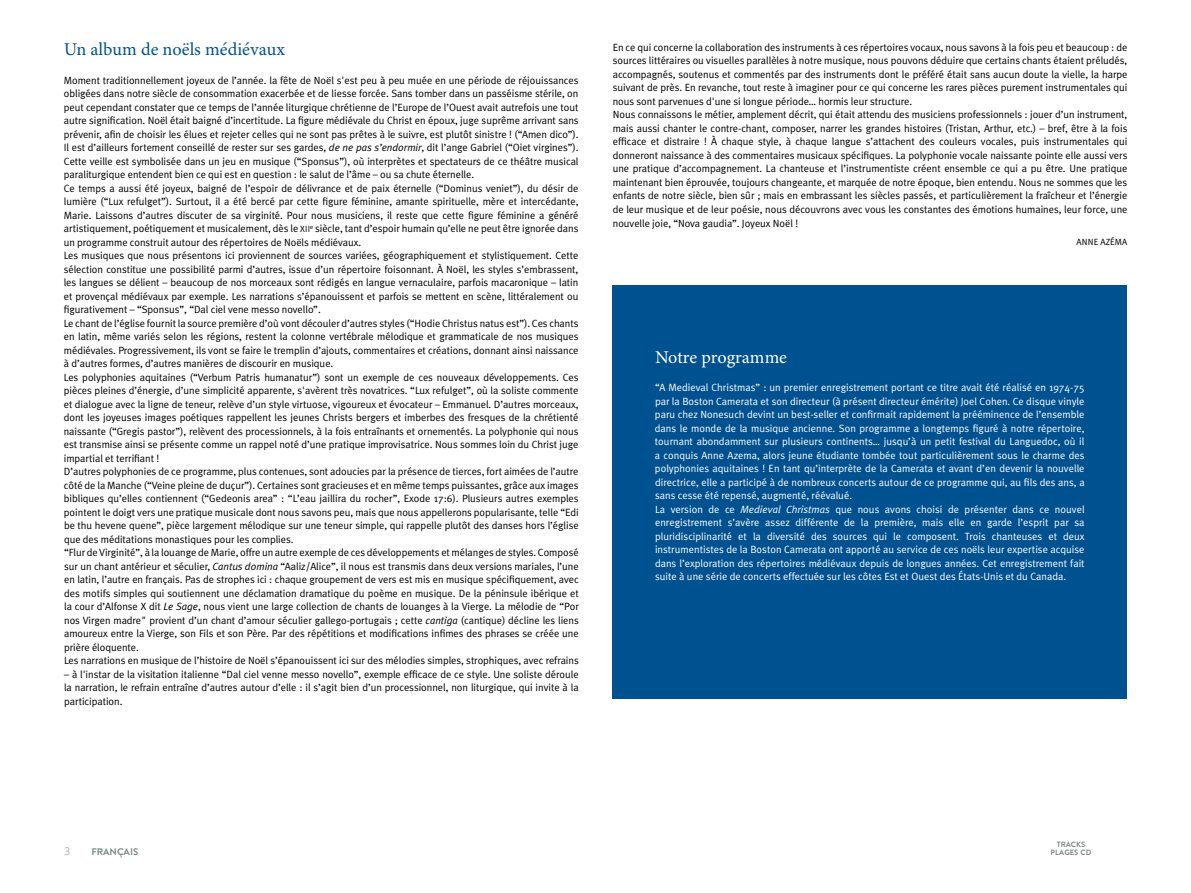
<style>
.page{position:relative;width:1191px;height:893px;background:#fff}
.page>*{position:absolute;margin:0;border:0;box-sizing:border-box;transform-origin:0 0}
.t1{font:18px "Minion Variable Concept";color:#005190}
.t2{font:18px "Minion Variable Concept";color:#fff}
.t3{font:300 11.25px "Brandon Grotesque";color:#7d8a88}
.t4{font:10.5px/13.5px "Meta Plus Normal";letter-spacing:-.005em;color:#000}
.t5{font:10.5px/13.5px "Meta Plus Normal";color:#fff}
.t6{font:9.6px "Brandon Grotesque Bold SC800";color:#7d8a88}
.t7{font:9px "Meta Plus Normal";letter-spacing:.01em;color:#000}
.t8{font:7.65px "Brandon Grotesque Bold SC800";color:#7d8a88}
.s1{font-style:italic}
.s2{font-size:9px}
</style>
<div class="page">
<div style="left:612px;top:286px;width:515px;height:413px;background:#005190"></div>
<h1 class="t1" style="left:64px;top:37px;width:222px">Un album de noëls médiévaux</h1>
<p class="t4" style="left:64px;top:73px;width:516px">Moment traditionnellement joyeux de l’année. la fête de Noël s'est peu à peu muée en une période de réjouissances obligées dans notre siècle de consommation exacerbée et de liesse forcée. Sans tomber dans un passéisme stérile, on peut cependant constater que ce temps de l’année liturgique chrétienne de l’Europe de l’Ouest avait autrefois une tout autre signification. Noël était baigné d’incertitude. La figure médiévale du Christ en époux, juge suprême arrivant sans prévenir, afin de choisir les élues et rejeter celles qui ne sont pas prêtes à le suivre, est plutôt sinistre ! (“Amen dico”).<br>Il est d’ailleurs fortement conseillé de rester sur ses gardes, <span class="s1">de ne pas s’endormir</span>, dit l’ange Gabriel (“Oiet virgines”).<br>Cette veille est symbolisée dans un jeu en musique (“Sponsus”), où interprètes et spectateurs de ce théâtre musical paraliturgique entendent bien ce qui est en question : le salut de l’âme – ou sa chute éternelle.<br>Ce temps a aussi été joyeux, baigné de l’espoir de délivrance et de paix éternelle (“Dominus veniet”), du désir de lumière (“Lux refulget”). Surtout, il a été bercé par cette figure féminine, amante spirituelle, mère et intercédante, Marie. Laissons d’autres discuter de sa virginité. Pour nous musiciens, il reste que cette figure féminine a généré artistiquement, poétiquement et musicalement, dès le <span class="s2">XII</span><sup>e</sup> siècle, tant d’espoir humain qu’elle ne peut être ignorée dans un programme construit autour des répertoires de Noëls médiévaux.<br>Les musiques que nous présentons ici proviennent de sources variées, géographiquement et stylistiquement. Cette sélection constitue une possibilité parmi d’autres, issue d’un répertoire foisonnant. À Noël, les styles s’embrassent, les langues se délient – beaucoup de nos morceaux sont rédigés en langue vernaculaire, parfois macaronique – latin et provençal médiévaux par exemple. Les narrations s’épanouissent et parfois se mettent en scène, littéralement ou figurativement – “Sponsus”, “Dal ciel vene messo novello”.<br>Le chant de l’église fournit la source première d’où vont découler d’autres styles (“Hodie Christus natus est”). Ces chants en latin, même variés selon les régions, restent la colonne vertébrale mélodique et grammaticale de nos musiques médiévales. Progressivement, ils vont se faire le tremplin d’ajouts, commentaires et créations, donnant ainsi naissance à d’autres formes, d’autres manières de discourir en musique.<br>Les polyphonies aquitaines (“Verbum Patris humanatur”) sont un exemple de ces nouveaux développements. Ces pièces pleines d’énergie, d’une simplicité apparente, s'avèrent très novatrices. “Lux refulget”, où la soliste commente et dialogue avec la ligne de teneur, relève d’un style virtuose, vigoureux et évocateur – Emmanuel. D’autres morceaux, dont les joyeuses images poétiques rappellent les jeunes Christs bergers et imberbes des fresques de la chrétienté naissante (“Gregis pastor”), relèvent des processionnels, à la fois entraînants et ornementés. La polyphonie qui nous est transmise ainsi se présente comme un rappel noté d’une pratique improvisatrice. Nous sommes loin du Christ juge impartial et terrifiant !<br>D’autres polyphonies de ce programme, plus contenues, sont adoucies par la présence de tierces, fort aimées de l’autre côté de la Manche (“Veine pleine de duçur”). Certaines sont gracieuses et en même temps puissantes, grâce aux images bibliques qu’elles contiennent (“Gedeonis area” : “L’eau jaillira du rocher”, Exode 17:6). Plusieurs autres exemples pointent le doigt vers une pratique musicale dont nous savons peu, mais que nous appellerons popularisante, telle “Edi be thu hevene quene”, pièce largement mélodique sur une teneur simple, qui rappelle plutôt des danses hors l’église que des méditations monastiques pour les complies.<br>“Flur deVirginité”, à la louange de Marie, offre un autre exemple de ces développements et mélanges de styles. Composé sur un chant antérieur et séculier, <span class="s1">Cantus domina</span> “Aaliz/Alice”, il nous est transmis dans deux versions mariales, l’une en latin, l’autre en français. Pas de strophes ici : chaque groupement de vers est mis en musique spécifiquement, avec des motifs simples qui soutiennent une déclamation dramatique du poème en musique. De la péninsule ibérique et la cour d’Alfonse X dit <span class="s1">Le Sage</span>, nous vient une large collection de chants de louanges à la Vierge. La mélodie de “Por nos Virgen madre" provient d’un chant d’amour séculier gallego-portugais ; cette <span class="s1">cantiga</span> (cantique) décline les liens amoureux entre la Vierge, son Fils et son Père. Par des répétitions et modifications infimes des phrases se créée une prière éloquente.<br>Les narrations en musique de l’histoire de Noël s’épanouissent ici sur des mélodies simples, strophiques, avec refrains</p>
<p class="t4" style="left:64px;top:667px;width:516px;text-align:justify">– à l'instar de la visitation italienne “Dal ciel venne messo novello”, exemple efficace de ce style. Une soliste déroule la narration, le refrain entraîne d’autres autour d’elle : il s’agit bien d’un processionnel, non liturgique, qui invite à la participation.</p>
<p class="t4" style="left:612px;top:40px;width:516px">En ce qui concerne la collaboration des instruments à ces répertoires vocaux, nous savons à la fois peu et beaucoup : de sources littéraires ou visuelles parallèles à notre musique, nous pouvons déduire que certains chants étaient préludés, accompagnés, soutenus et commentés par des instruments dont le préféré était sans aucun doute la vielle, la harpe suivant de près. En revanche, tout reste à imaginer pour ce qui concerne les rares pièces purement instrumentales qui nous sont parvenues d'une si longue période… hormis leur structure.<br>Nous connaissons le métier, amplement décrit, qui était attendu des musiciens professionnels : jouer d’un instrument, mais aussi chanter le contre-chant, composer, narrer les grandes histoires (Tristan, Arthur, etc.) – bref, être à la fois efficace et distraire ! À chaque style, à chaque langue s’attachent des couleurs vocales, puis instrumentales qui donneront naissance à des commentaires musicaux spécifiques. La polyphonie vocale naissante pointe elle aussi vers une pratique d’accompagnement. La chanteuse et l’instrumentiste créent ensemble ce qui a pu être. Une pratique maintenant bien éprouvée, toujours changeante, et marquée de notre époque, bien entendu. Nous ne sommes que les enfants de notre siècle, bien sûr ; mais en embrassant les siècles passés, et particulièrement la fraîcheur et l’énergie de leur musique et de leur poésie, nous découvrons avec vous les constantes des émotions humaines, leur force, une nouvelle joie, “Nova gaudia”. Joyeux Noël !</p>
<p class="t7" style="left:1076px;top:237px;width:52px">ANNE AZÉMA</p>
<h1 class="t2" style="left:655px;top:344px;width:134px">Notre programme</h1>
<p class="t5" style="left:655px;top:381px;width:431px">“A Medieval Christmas” : un premier enregistrement portant ce titre avait été réalisé en 1974-75 par la Boston Camerata et son directeur (à présent directeur émérite) Joel Cohen. Ce disque vinyle paru chez Nonesuch devint un best-seller et confirmait rapidement la prééminence de l’ensemble dans le monde de la musique ancienne. Son programme a longtemps figuré à notre répertoire, tournant abondamment sur plusieurs continents… jusqu’à un petit festival du Languedoc, où il a conquis Anne Azema, alors jeune étudiante tombée tout particulièrement sous le charme des polyphonies aquitaines ! En tant qu’interprète de la Camerata et avant d’en devenir la nouvelle directrice, elle a participé à de nombreux concerts autour de ce programme qui, au fils des ans, a sans cesse été repensé, augmenté, réévalué.<br>La version de ce <span class="s1">Medieval Christmas</span> que nous avons choisi de présenter dans ce nouvel enregistrement s’avère assez différente de la première, mais elle en garde l’esprit par sa pluridisciplinarité et la diversité des sources qui le composent. Trois chanteuses et deux instrumentistes de la Boston Camerata ont apporté au service de ces noëls leur expertise acquise dans l’exploration des répertoires médiévaux depuis de longues années. Cet enregistrement fait suite à une série de concerts effectuée sur les côtes Est et Ouest des États-Unis et du Canada.</p>
<p class="t3" style="left:64px;top:844px;width:8px">3</p>
<p class="t8" style="left:1056px;top:839px;width:30px">TRACKS</p>
<p class="t6" style="left:91px;top:845px;width:48px">FRANÇAIS</p>
<p class="t8" style="left:1050px;top:847px;width:42px">PLAGES CD</p>
</div>
